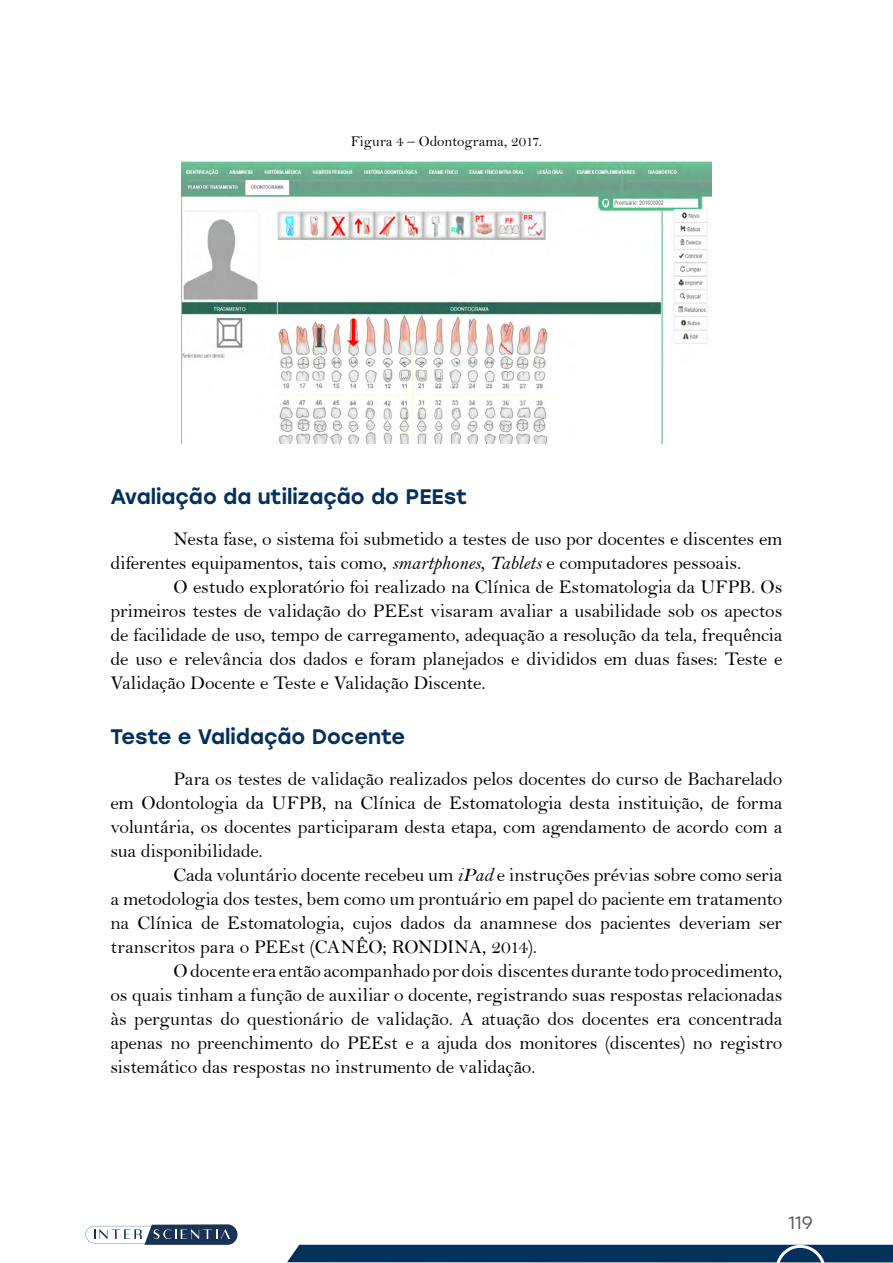
<style>
.page{position:relative;width:893px;height:1263px;background:#fff}
.page>*{position:absolute;margin:0;border:0;box-sizing:border-box;transform-origin:0 0}
.t1{font:500 21px "Stolzl";color:#04315b}
.t2{font:19.5px/24px "Bell";letter-spacing:-.01em;color:#000;text-align:justify}
.t3{font:18px "Stolzl";color:#575756}
.t4{font:15px "Bell";color:#010202}
.s1{font-family:"Bell MT Italic"}
</style>
<div class="page">
<svg style="left:86px;top:1224px;width:152px;height:21px"></svg>
<svg style="left:287px;top:1244px;width:606px;height:19px;background:#1c456b"></svg>
<img style="left:181px;top:162px;width:530px;height:282px">
<p class="t4" style="left:351px;top:132px;width:193px">Figura 4 – Odontograma, 2017.</p>
<p class="t1" style="left:111px;top:482px;width:358px">Avaliação da utilização do PEEst</p>
<p class="t2" style="left:111px;top:527px;width:673px;text-indent:63px">Nesta fase, o sistema foi submetido a testes de uso por docentes e discentes em diferentes equipamentos, tais como, <span class="s1">smartphones, Tablets</span> e computadores pessoais.</p>
<p class="t2" style="left:111px;top:575px;width:673px;text-indent:63px">O estudo exploratório foi realizado na Clínica de Estomatologia da UFPB. Os primeiros testes de validação do PEEst visaram avaliar a usabilidade sob os apectos de facilidade de uso, tempo de carregamento, adequação a resolução da tela, frequência de uso e relevância dos dados e foram planejados e divididos em duas fases: Teste e Validação Docente e Teste e Validação Discente.</p>
<p class="t1" style="left:111px;top:722px;width:296px">Teste e Validação Docente</p>
<p class="t2" style="left:111px;top:767px;width:673px;text-indent:63px">Para os testes de validação realizados pelos docentes do curso de Bacharelado em Odontologia da UFPB, na Clínica de Estomatologia desta instituição, de forma voluntária, os docentes participaram desta etapa, com agendamento de acordo com a sua disponibilidade.</p>
<p class="t2" style="left:111px;top:863px;width:673px;text-indent:63px">Cada voluntário docente recebeu um <span class="s1">iPad</span> e instruções prévias sobre como seria a metodologia dos testes, bem como um prontuário em papel do paciente em tratamento na Clínica de Estomatologia, cujos dados da anamnese dos pacientes deveriam ser transcritos para o PEEst (CANÊO; RONDINA, 2014).</p>
<p class="t2" style="left:111px;top:959px;width:673px;text-indent:63px">O docente era então acompanhado por dois discentes durante todo procedimento, os quais tinham a função de auxiliar o docente, registrando suas respostas relacionadas às perguntas do questionário de validação. A atuação dos docentes era concentrada apenas no preenchimento do PEEst e a ajuda dos monitores (discentes) no registro sistemático das respostas no instrumento de validação.</p>
<p class="t3" style="left:789px;top:1210px;width:26px">119</p>
</div>
